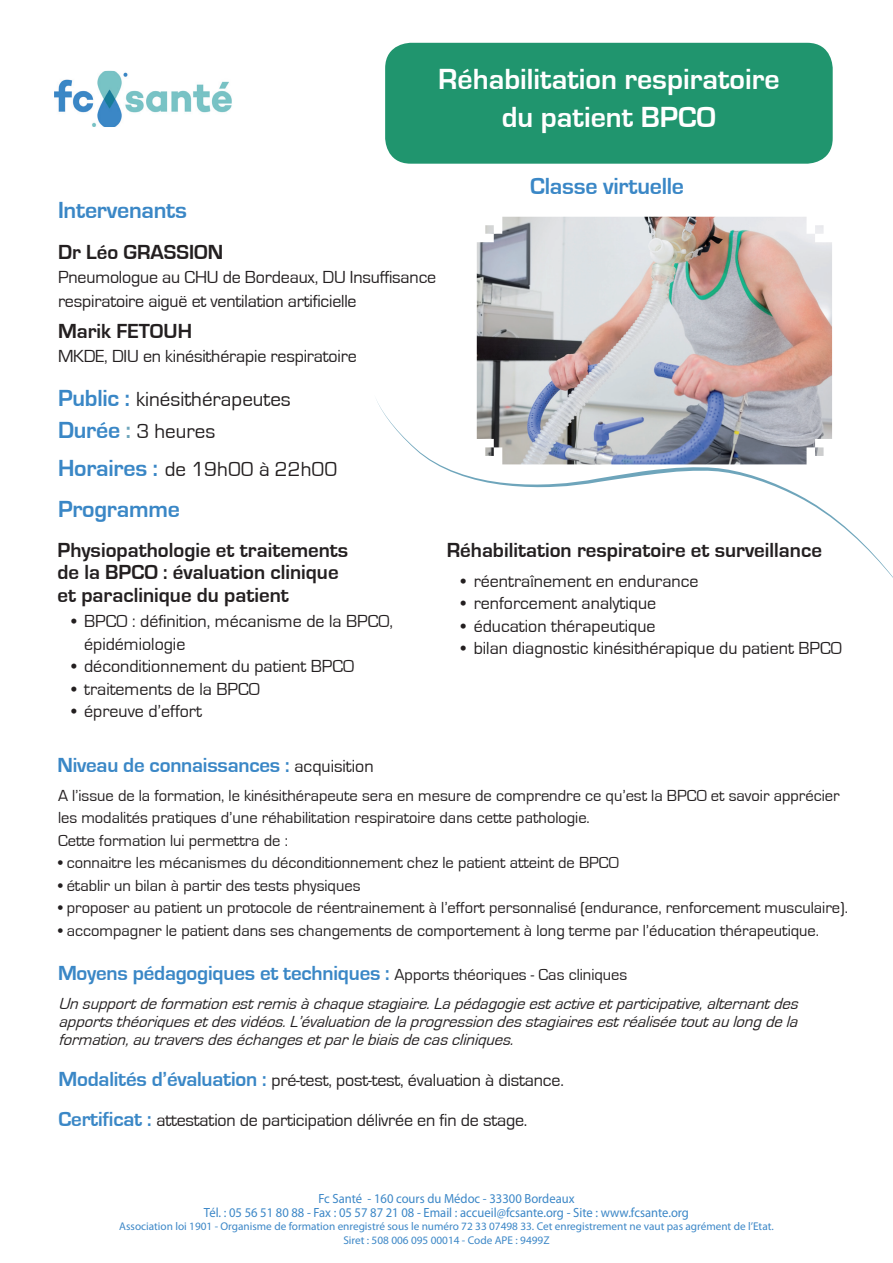
<style>
.page{position:relative;width:893px;height:1263px;background:#fff}
.page>*{position:absolute;margin:0;border:0;box-sizing:border-box;transform-origin:0 0}
.t1{font:700 30px/37.5px "Eurostile";color:#fff;text-align:center}
.t2{font:700 24px "Eurostile";letter-spacing:-.01em;color:#3a87c6}
.t3{font:700 21px/22.5px "Eurostile";color:#231f20}
.t4{font:700 21px "Eurostile";letter-spacing:-.01em;color:#3a87c6}
.t5{font:21px "Eurostile";color:#231f20}
.t6{font:18px/24px "Eurostile";color:#231f20}
.t7{font:16.5px/22.5px "Eurostile";color:#231f20}
.t8{font:italic 16.5px/18px "Eurostile";color:#231f20;text-align:justify}
.t9{font:13.35px/13.5px "Myriad Pro";color:#3c87c7;text-align:center;scale:.95 1}
.t10{font:11.25px/13.5px "Myriad Pro";color:#3c87c7;text-align:center}
.s1{font-weight:700;font-size:24px;color:#3a87c6}
.s2{font-weight:700;font-size:24px;color:#6ea5bb}
.s3{font-weight:400;font-size:18px;color:#231f20}
.s4{font-weight:400;font-size:16.5px;color:#231f20}
.s5{font-weight:700;font-size:21px;color:#3a87c6}
</style>
<div class="page">
<div style="left:385px;top:43px;width:448px;height:121px;background:#20956e;border-radius:26px"></div>
<img style="left:54px;top:71px;width:178px;height:56px">
<img style="left:477px;top:217px;width:355px;height:177px">
<svg style="left:376px;top:394px;width:517px;height:184px"></svg>
<h1 class="t1" style="left:438px;top:61px;width:343px">Réhabilitation respiratoire du patient BPCO</h1>
<h2 class="t2" style="left:58px;top:197px;width:131px">Intervenants</h2>
<p class="t3" style="left:58px;top:241px;width:167px">Dr Léo GRASSION</p>
<p class="t6" style="left:58px;top:265px;width:380px">Pneumologue au CHU de Bordeaux, DU Insuffisance respiratoire aiguë et ventilation artificielle</p>
<p class="t3" style="left:58px;top:320px;width:136px">Marik FETOUH</p>
<p class="t6" style="left:58px;top:345px;width:300px">MKDE, DIU en kinésithérapie respiratoire</p>
<p class="t5" style="left:58px;top:388px;width:234px"><span class="s1">Public :</span> kinésithérapeutes</p>
<p class="t5" style="left:58px;top:420px;width:159px"><span class="s1">Durée</span> <span class="s2">:</span> 3 heures</p>
<p class="t5" style="left:58px;top:457px;width:281px"><span class="s1">Horaires :</span> de 19h00 à 22h00</p>
<h2 class="t2" style="left:58px;top:496px;width:123px">Programme</h2>
<p class="t3" style="left:57px;top:539px;width:292px">Physiopathologie et traitements de la BPCO : évaluation clinique et paraclinique du patient</p>
<p class="t6" style="left:84px;top:610px;width:311px;line-height:22.5px;text-indent:-13px">• BPCO : définition, mécanisme de la BPCO, épidémiologie</p>
<p class="t6" style="left:71px;top:654px;width:284px">• déconditionnement du patient BPCO</p>
<p class="t6" style="left:71px;top:677px;width:190px">• traitements de la BPCO</p>
<p class="t6" style="left:71px;top:699px;width:132px">• épreuve d’effort</p>
<h2 class="t2" style="left:530px;top:173px;width:155px">Classe virtuelle</h2>
<p class="t3" style="left:447px;top:539px;width:377px">Réhabilitation respiratoire et surveillance</p>
<p class="t6" style="left:461px;top:569px;width:239px">• réentraînement en endurance</p>
<p class="t6" style="left:461px;top:592px;width:197px">• renforcement analytique</p>
<p class="t6" style="left:461px;top:614px;width:196px">• éducation thérapeutique</p>
<p class="t6" style="left:461px;top:637px;width:382px">• bilan diagnostic kinésithérapique du patient BPCO</p>
<p class="t4" style="left:57px;top:753px;width:318px">Niveau de connaissances : <span class="s3">acquisition</span></p>
<p class="t7" style="left:58px;top:784px;width:783px">A l’issue de la formation, le kinésithérapeute sera en mesure de comprendre ce qu’est la BPCO et savoir apprécier les modalités pratiques d’une réhabilitation respiratoire dans cette pathologie.<br>Cette formation lui permettra de :</p>
<p class="t7" style="left:58px;top:852px;width:562px">• connaitre les mécanismes du déconditionnement chez le patient atteint de BPCO</p>
<p class="t7" style="left:58px;top:874px;width:304px">• établir un bilan à partir des tests physiques</p>
<p class="t7" style="left:58px;top:897px;width:791px">• proposer au patient un protocole de réentrainement à l’effort personnalisé (endurance, renforcement musculaire).</p>
<p class="t7" style="left:58px;top:919px;width:762px">• accompagner le patient dans ses changements de comportement à long terme par l’éducation thérapeutique.</p>
<p class="t4" style="left:58px;top:962px;width:571px">Moyens pédagogiques et techniques : <span class="s4">Apports théoriques - Cas cliniques</span></p>
<p class="t8" style="left:58px;top:995px;width:745px">Unsupportdeformationestremisàchaquestagiaire.Lapédagogieestactiveetparticipative,alternantdes apportsthéoriquesetdesvidéos.L’évaluationdelaprogressiondesstagiairesestréaliséetoutaulongdela formation,autraversdeséchangesetparlebiaisdecascliniques.</p>
<p class="t6" style="left:59px;top:1068px;width:507px"><span class="s5">Modalités d’évaluation :</span> pré-test, post-test, évaluation à distance.</p>
<p class="t6" style="left:59px;top:1108px;width:470px"><span class="s5">Certificat :</span> attestation de participation délivrée en fin de stage.</p>
<p class="t9" style="left:204px;top:1191px;width:512px">Fc Santé - 160 cours du Médoc - 33300 Bordeaux<br>Tél. : 05 56 51 80 88 - Fax : 05 57 87 21 08 - Email : accueil@fcsante.org - Site : www.fcsante.org</p>
<p class="t10" style="left:119px;top:1219px;width:656px">Association loi 1901 - Organisme de formation enregistré sous le numéro 72 33 07498 33. Cet enregistrement ne vaut pas agrément de l’Etat.<br>Siret : 508 006 095 00014 - Code APE : 9499Z</p>
</div>
